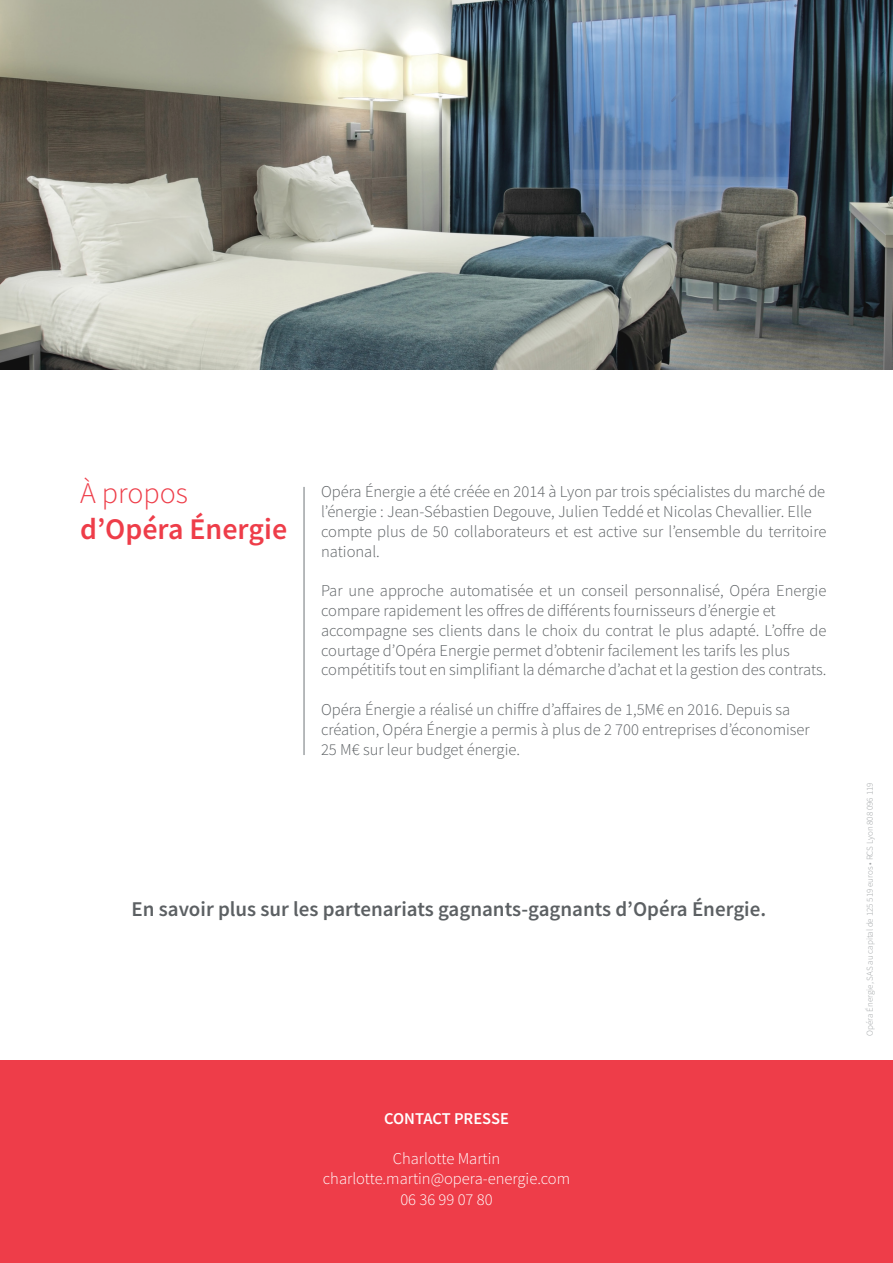
<style>
.page{position:relative;width:893px;height:1263px;background:#fff}
.page>*{position:absolute;margin:0;border:0;box-sizing:border-box;transform-origin:0 0}
.t1{font:600 30px "Source Sans Pro";color:#ee3d49}
.t2{font:300 30px "Source Sans Pro";color:#ee3d49}
.t3{font:600 21px "Source Sans Pro";color:#5c6063}
.t4{font:300 16.5px/19.8px "Source Sans Pro";color:#5c6063}
.t5{font:300 16.5px "Source Sans Pro";color:#fff}
.t6{font:600 16.5px "Source Sans Pro";color:#fff}
.t7{font:300 9px "Source Sans Pro";color:#9fa3a5}
</style>
<div class="page">
<img style="left:0;top:0;width:893px;height:370px">
<hr style="left:303px;top:487px;width:2px;height:268px;background:#9fa3a5">
<div style="left:0;top:1060px;width:893px;height:203px;background:#ee3d49"></div>
<p class="t2" style="left:80px;top:475px;width:109px">À propos</p>
<p class="t1" style="left:80px;top:509px;width:209px">d’Opéra Énergie</p>
<p class="t4" style="left:321px;top:482px;width:506px">Opéra Énergie a été créée en 2014 à Lyon par trois spécialistes du marché de</p>
<p class="t4" style="left:321px;top:502px;width:492px">l’énergie : Jean-Sébastien Degouve, Julien Teddé et Nicolas Chevallier. Elle</p>
<p class="t4" style="left:321px;top:521px;width:507px">compte plus de 50 collaborateurs et est active sur l’ensemble du territoire national.</p>
<p class="t4" style="left:321px;top:581px;width:507px">Par une approche automatisée et un conseil personnalisé, Opéra Energie compare rapidement les offres de différents fournisseurs d’énergie et</p>
<p class="t4" style="left:321px;top:620px;width:507px">accompagne ses clients dans le choix du contrat le plus adapté. L’offre de courtage d’Opéra Energie permet d’obtenir facilement les tarifs les plus</p>
<p class="t4" style="left:321px;top:660px;width:507px">compétitifs tout en simplifiant la démarche d’achat et la gestion des contrats.</p>
<p class="t4" style="left:321px;top:700px;width:471px">Opéra Énergie a réalisé un chiffre d’affaires de 1,5M€ en 2016. Depuis sa</p>
<p class="t4" style="left:321px;top:719px;width:490px">création, Opéra Énergie a permis à plus de 2 700 entreprises d’économiser</p>
<p class="t4" style="left:321px;top:739px;width:200px">25 M€ sur leur budget énergie.</p>
<p class="t3" style="left:132px;top:896px;width:636px">En savoir plus sur les partenariats gagnants-gagnants d’Opéra Énergie.</p>
<p class="t6" style="left:384px;top:1108px;width:126px">CONTACT PRESSE</p>
<p class="t5" style="left:393px;top:1148px;width:109px">Charlotte Martin</p>
<p class="t5" style="left:323px;top:1168px;width:249px">charlotte.martin@opera-energie.com</p>
<p class="t5" style="left:400px;top:1189px;width:94px">06 36 99 07 80</p>
<p class="t7" style="left:864px;top:1036px;width:255px;rotate:-90deg">Opéra Énergie, SAS au capital de 125 519 euros • RCS Lyon 808 096 119</p>
</div>
